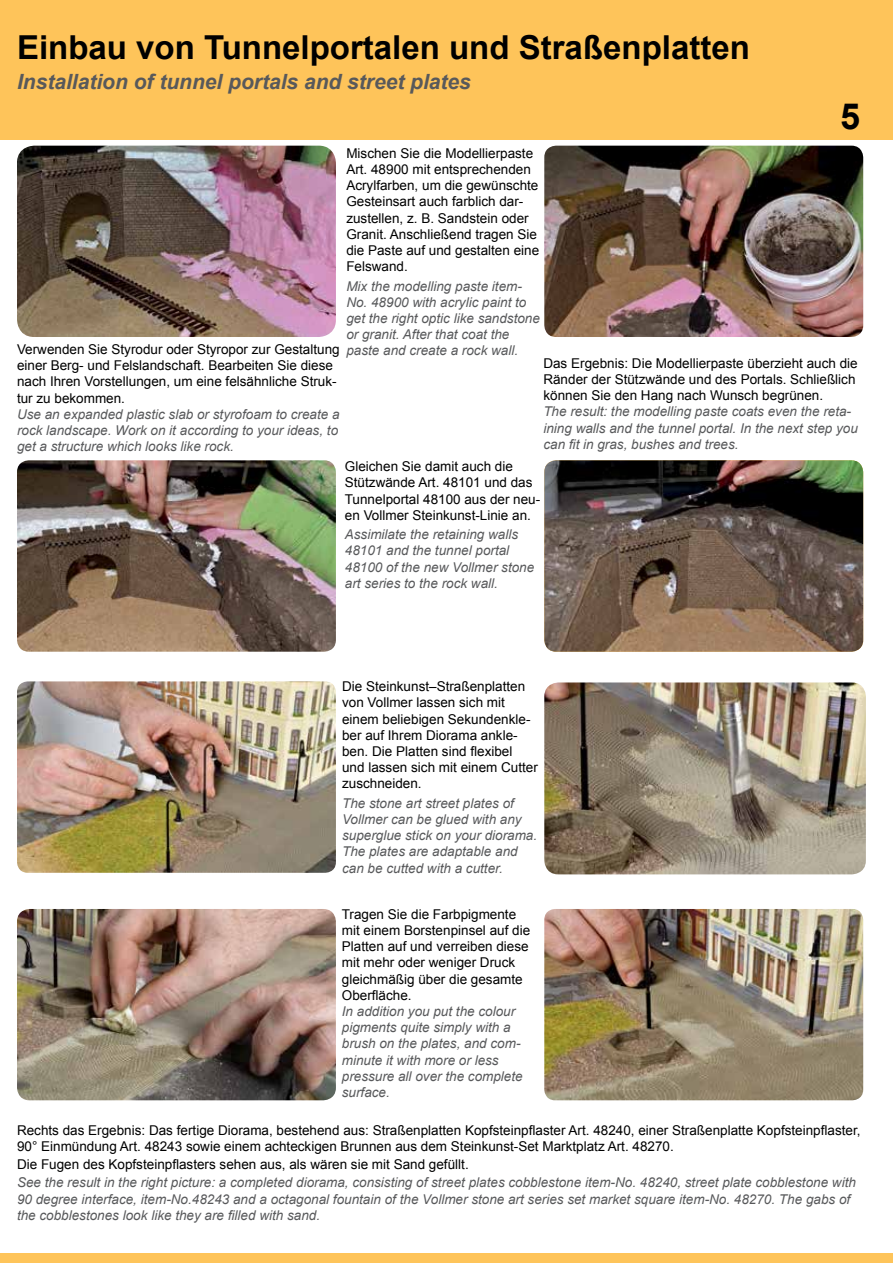
<style>
.page{position:relative;width:893px;height:1263px;background:#fff}
.page>*{position:absolute;margin:0;border:0;box-sizing:border-box;transform-origin:0 0}
.t1{font:700 36px "Arial";color:#000}
.t2{font:700 33px "Arial";color:#000}
.t3{font:italic 700 21px "Arial";color:#58595b}
.t4{font:13.5px/16.2px "Arial";color:#000}
.t5{font:italic 13.5px/16.2px "Arial";color:#58595b}
</style>
<div class="page">
<div style="left:0;top:0;width:893px;height:140px;background:#fec45a"></div>
<img style="left:17px;top:146px;width:319px;height:191px">
<img style="left:544px;top:146px;width:319px;height:191px">
<img style="left:17px;top:460px;width:319px;height:192px">
<img style="left:544px;top:460px;width:319px;height:192px">
<img style="left:17px;top:681px;width:319px;height:192px">
<img style="left:544px;top:682px;width:322px;height:192px">
<img style="left:17px;top:909px;width:319px;height:191px">
<img style="left:544px;top:909px;width:319px;height:191px">
<div style="left:0;top:1253px;width:893px;height:10px;background:#fec45a"></div>
<h2 class="t2" style="left:17px;top:26px;width:734px">Einbau von Tunnelportalen und Straßenplatten</h2>
<h3 class="t3" style="left:17px;top:68px;width:455px">Installation of tunnel portals and street plates</h3>
<h1 class="t1" style="left:840px;top:93px;width:22px">5</h1>
<p class="t4" style="left:346px;top:145px;width:194px">Mischen Sie die Modellierpaste<br>Art. 48900 mit entsprechenden<br>Acrylfarben, um die gewünschte<br>Gesteinsart auch farblich dar&shy;zustellen, z. B. Sandstein oder<br>Granit. Anschließend tragen Sie die Paste auf und gestalten eine<br>Felswand.</p>
<p class="t5" style="left:346px;top:278px;width:195px">Mix the modelling paste item-<br>No. 48900 with acrylic paint to get the right optic like sandstone or granit. After that coat the paste and create a rock wall.</p>
<p class="t4" style="left:17px;top:341px;width:324px">Verwenden Sie Styrodur oder Styropor zur Gestaltung einer Berg- und Felslandschaft. Bearbeiten Sie diese nach Ihren Vorstellungen, um eine felsähnliche Struk&shy;tur zu bekommen.</p>
<p class="t5" style="left:17px;top:406px;width:324px;text-align:justify">Use an expanded plastic slab or styrofoam to create a rock landscape. Work on it according to your ideas, to get a structure which looks like rock.</p>
<p class="t4" style="left:543px;top:355px;width:316px">Das Ergebnis: Die Modellierpaste überzieht auch die<br>Ränder der Stützwände und des Portals. Schließlich können Sie den Hang nach Wunsch begrünen.</p>
<p class="t5" style="left:543px;top:404px;width:316px">The result: the modelling paste coats even the reta&shy;ining walls and the tunnel portal. In the next step you can fit in gras, bushes and trees.</p>
<p class="t4" style="left:345px;top:458px;width:197px">Gleichen Sie damit auch die<br>Stützwände Art. 48101 und das<br>Tunnelportal 48100 aus der neu&shy;en Vollmer Steinkunst-Linie an.</p>
<p class="t5" style="left:345px;top:526px;width:191px">Assimilate the retaining walls<br>48101 and the tunnel portal<br>48100 of the new Vollmer stone art series to the rock wall.</p>
<p class="t4" style="left:342px;top:678px;width:197px">Die Steinkunst–Straßenplatten von Vollmer lassen sich mit einem beliebigen Sekundenkle&shy;ber auf Ihrem Diorama ankle&shy;ben. Die Platten sind flexibel und lassen sich mit einem Cutter zuschneiden.</p>
<p class="t5" style="left:342px;top:795px;width:197px">The stone art street plates of<br>Vollmer can be glued with any superglue stick on your diorama.<br>The plates are adaptable and can be cutted with a cutter.</p>
<p class="t4" style="left:342px;top:906px;width:190px">Tragen Sie die Farbpigmente mit einem Borstenpinsel auf die<br>Platten auf und verreiben diese mit mehr oder weniger Druck gleichmäßig über die gesamte<br>Oberfläche.</p>
<p class="t5" style="left:342px;top:1003px;width:182px">In addition you put the colour pigments quite simply with a brush on the plates, and com&shy;minute it with more or less pressure all over the complete surface.</p>
<p class="t4" style="left:17px;top:1122px;width:845px">Rechts das Ergebnis: Das fertige Diorama, bestehend aus: Straßenplatten Kopfsteinpflaster Art. 48240, einer Straßenplatte Kopfsteinpflaster,<br>90° Einmündung Art. 48243 sowie einem achteckigen Brunnen aus dem Steinkunst-Set Marktplatz Art. 48270.</p>
<p class="t4" style="left:17px;top:1156px;width:453px">Die Fugen des Kopfsteinpflasters sehen aus, als wären sie mit Sand gefüllt.</p>
<p class="t5" style="left:17px;top:1175px;width:840px">See the result in the right picture: a completed diorama, consisting of street plates cobblestone item-No. 48240, street plate cobblestone with<br>90 degree interface, item-No.48243 and a octagonal fountain of the Vollmer stone art series set market square item-No. 48270. The gabs of the cobblestones look like they are filled with sand.</p>
</div>
